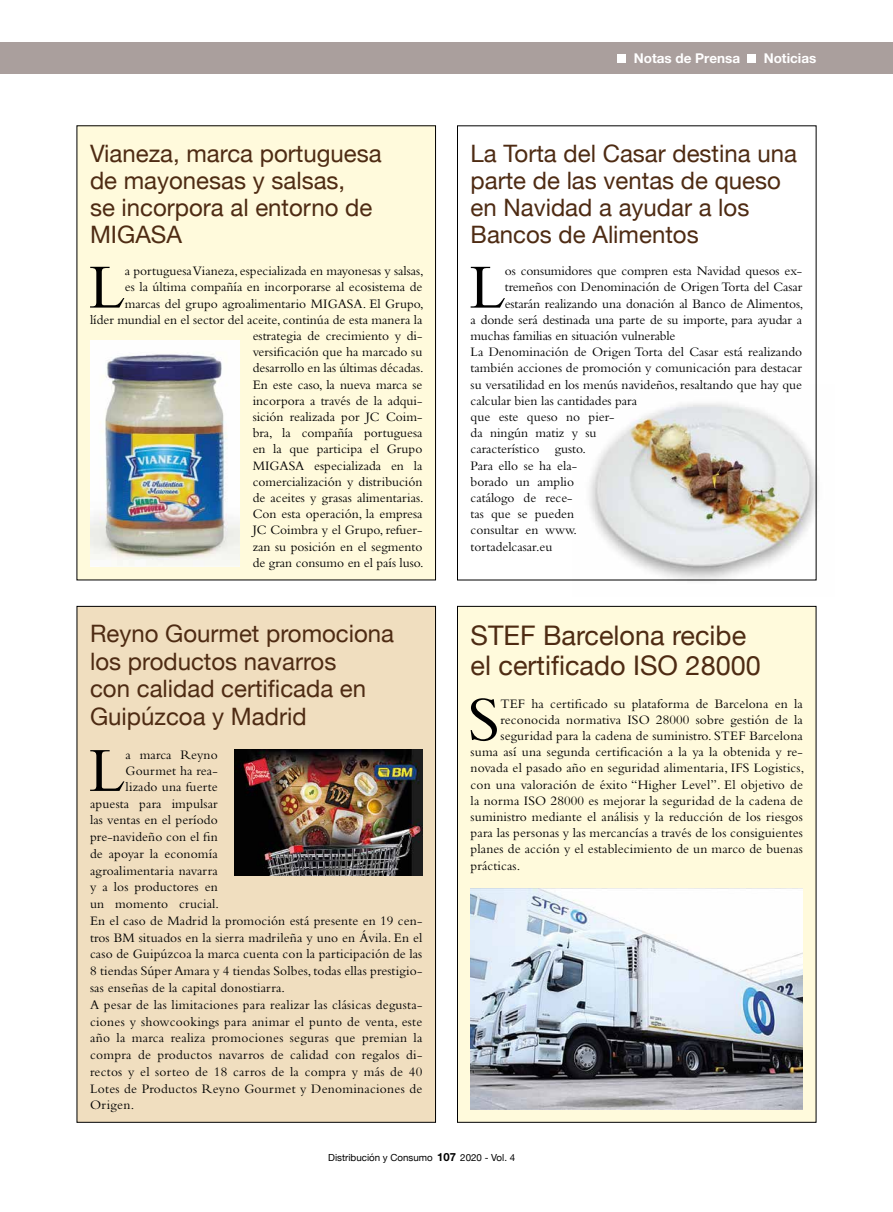
<style>
.page{position:relative;width:893px;height:1212px;background:#fff}
.page>*{position:absolute;margin:0;border:0;box-sizing:border-box;transform-origin:0 0}
.t1{font:65.55px "Bembo";color:#000}
.t2{font:27px/30px "Helvetica Neue";color:#4e2b13}
.t3{font:24px/27px "Helvetica Neue";color:#4e2b13}
.t4{font:13.5px/16.2px "Bembo";color:#000;text-align:right}
.t5{font:13.5px "Bembo";letter-spacing:.02em;color:#000}
.t6{font:700 13.5px "Helvetica Neue LT Std";color:#fff}
.t7{font:9.75px "Helvetica Neue";color:#000}
.s1{font-family:"Helvetica Neue LT Std";font-weight:700;font-size:11.25px}
</style>
<div class="page">
<img style="left:572px;top:384px;width:246px;height:197px">
<div style="left:77px;top:126px;width:359px;height:454px;background:#fffadc"></div>
<div style="left:77px;top:606px;width:359px;height:516px;background:#f0debf"></div>
<div style="left:457px;top:606px;width:359px;height:516px;background:#fffadc"></div>
<img style="left:90px;top:341px;width:150px;height:226px">
<img style="left:235px;top:750px;width:187px;height:125px">
<img style="left:471px;top:889px;width:332px;height:220px">
<div style="left:0;top:43px;width:893px;height:31px;background:#aa9f9d"></div>
<div style="left:618px;top:54px;width:8px;height:9px;background:#fff"></div>
<div style="left:748px;top:54px;width:8px;height:9px;background:#fff"></div>
<h3 class="t3" style="left:90px;top:141px;width:293px">Vianeza, marca portuguesa de mayonesas y salsas,<br>se incorpora al entorno de<br>MIGASA</h3>
<h1 class="t1" style="left:89px;top:249px;width:38px">L</h1>
<p class="t4" style="left:90px;top:263px;width:335px">a portuguesa Vianeza, especializada en mayonesas y salsas,<br>es la última compañía en incorporarse al ecosistema de marcas del grupo agroalimentario MIGASA. El Grupo,<br>líder mundial en el sector del aceite, continúa de esta manera la estrategia de crecimiento y di-<br>versificación que ha marcado su<br>desarrollo en las últimas décadas.<br>En este caso, la nueva marca se<br>incorpora a través de la adqui-<br>sición realizada por JC Coim-<br>bra, la compañía portuguesa<br>en la que participa el Grupo<br>MIGASA especializada en la<br>comercialización y distribución<br>de aceites y grasas alimentarias.<br>Con esta operación, la empresa<br>JC Coimbra y el Grupo, refuer-<br>zan su posición en el segmento<br>de gran consumo en el país luso.</p>
<h3 class="t3" style="left:90px;top:621px;width:306px;line-height:27.6px">Reyno Gourmet promociona los productos navarros<br>con calidad certificada en<br>Guipúzcoa y Madrid</h3>
<h1 class="t1" style="left:89px;top:732px;width:38px">L</h1>
<p class="t4" style="left:126px;top:746px;width:94px">a marca Reyno</p>
<p class="t4" style="left:126px;top:762px;width:94px">Gourmet ha rea-</p>
<p class="t4" style="left:126px;top:778px;width:94px">lizado una fuerte</p>
<p class="t4" style="left:90px;top:795px;width:129px">apuesta para impulsar</p>
<p class="t4" style="left:90px;top:812px;width:129px">las ventas en el período</p>
<p class="t4" style="left:90px;top:828px;width:129px">pre-navideño con el fin</p>
<p class="t4" style="left:90px;top:845px;width:129px">de apoyar la economía</p>
<p class="t4" style="left:90px;top:862px;width:129px">agroalimentaria navarra</p>
<p class="t4" style="left:90px;top:879px;width:129px">y a los productores en</p>
<p class="t4" style="left:90px;top:895px;width:131px">un momento crucial.</p>
<p class="t4" style="left:90px;top:912px;width:334px">En el caso de Madrid la promoción está presente en 19 cen-</p>
<p class="t4" style="left:90px;top:929px;width:334px">tros BM situados en la sierra madrileña y uno en Ávila. En el</p>
<p class="t4" style="left:90px;top:946px;width:334px">caso de Guipúzcoa la marca cuenta con la participación de las</p>
<p class="t4" style="left:90px;top:963px;width:334px">8 tiendas Súper Amara y 4 tiendas Solbes, todas ellas prestigio-</p>
<p class="t4" style="left:90px;top:979px;width:196px">sas enseñas de la capital donostiarra.</p>
<p class="t5" style="left:90px;top:996px;width:334px">A pesar de las limitaciones para realizar las clásicas degusta-</p>
<p class="t5" style="left:90px;top:1013px;width:334px">ciones y showcookings para animar el punto de venta, este</p>
<p class="t5" style="left:90px;top:1030px;width:334px">año la marca realiza promociones seguras que premian la</p>
<p class="t5" style="left:90px;top:1047px;width:334px">compra de productos navarros de calidad con regalos di-</p>
<p class="t5" style="left:90px;top:1064px;width:334px">rectos y el sorteo de 18 carros de la compra y más de 40</p>
<p class="t5" style="left:90px;top:1080px;width:334px">Lotes de Productos Reyno Gourmet y Denominaciones de</p>
<p class="t4" style="left:90px;top:1097px;width:46px">Origen.</p>
<p class="t6" style="left:634px;top:50px;width:108px">Notas de Prensa</p>
<p class="t6" style="left:764px;top:50px;width:54px">Noticias</p>
<h3 class="t3" style="left:471px;top:141px;width:328px">La Torta del Casar destina una parte de las ventas de queso en Navidad a ayudar a los<br>Bancos de Alimentos</h3>
<h1 class="t1" style="left:469px;top:249px;width:38px">L</h1>
<p class="t4" style="left:505px;top:263px;width:299px">os consumidores que compren esta Navidad quesos ex-</p>
<p class="t4" style="left:505px;top:279px;width:299px">tremeños con Denominación de Origen Torta del Casar</p>
<p class="t4" style="left:505px;top:295px;width:300px">estarán realizando una donación al Banco de Alimentos,</p>
<p class="t4" style="left:471px;top:311px;width:333px">a donde será destinada una parte de su importe, para ayudar a</p>
<p class="t4" style="left:471px;top:327px;width:206px">muchas familias en situación vulnerable</p>
<p class="t4" style="left:471px;top:344px;width:333px">La Denominación de Origen Torta del Casar está realizando</p>
<p class="t4" style="left:471px;top:360px;width:333px">también acciones de promoción y comunicación para destacar</p>
<p class="t4" style="left:471px;top:376px;width:333px">su versatilidad en los menús navideños, resaltando que hay que</p>
<p class="t4" style="left:471px;top:392px;width:168px">calcular bien las cantidades para</p>
<p class="t4" style="left:471px;top:408px;width:146px">que este queso no pier-</p>
<p class="t4" style="left:471px;top:425px;width:128px">da ningún matiz y su</p>
<p class="t4" style="left:471px;top:441px;width:117px">característico gusto.</p>
<p class="t4" style="left:471px;top:457px;width:108px">Para ello se ha ela-</p>
<p class="t4" style="left:471px;top:473px;width:105px">borado un amplio</p>
<p class="t4" style="left:471px;top:489px;width:104px">catálogo de rece-</p>
<p class="t4" style="left:471px;top:506px;width:105px">tas que se pueden</p>
<p class="t4" style="left:471px;top:522px;width:108px">consultar en www.</p>
<p class="t4" style="left:471px;top:538px;width:83px">tortadelcasar.eu</p>
<h2 class="t2" style="left:471px;top:622px;width:292px">STEF Barcelona recibe el certificado ISO 28000</h2>
<h1 class="t1" style="left:468px;top:681px;width:34px">S</h1>
<p class="t4" style="left:500px;top:695px;width:304px">TEF ha certificado su plataforma de Barcelona en la</p>
<p class="t4" style="left:500px;top:711px;width:304px">reconocida normativa ISO 28000 sobre gestión de la</p>
<p class="t4" style="left:500px;top:727px;width:304px">seguridad para la cadena de suministro. STEF Barcelona</p>
<p class="t4" style="left:471px;top:744px;width:334px">suma así una segunda certificación a la ya la obtenida y re-</p>
<p class="t4" style="left:471px;top:760px;width:335px">novada el pasado año en seguridad alimentaria, IFS Logistics,</p>
<p class="t4" style="left:471px;top:776px;width:334px">con una valoración de éxito “Higher Level”. El objetivo de</p>
<p class="t4" style="left:471px;top:792px;width:334px">la norma ISO 28000 es mejorar la seguridad de la cadena de</p>
<p class="t4" style="left:471px;top:808px;width:334px">suministro mediante el análisis y la reducción de los riesgos</p>
<p class="t4" style="left:471px;top:825px;width:334px">para las personas y las mercancías a través de los consiguientes</p>
<p class="t4" style="left:471px;top:841px;width:334px">planes de acción y el establecimiento de un marco de buenas</p>
<p class="t4" style="left:471px;top:857px;width:51px">prácticas.</p>
<p class="t7" style="left:328px;top:1150px;width:188px">Distribución y Consumo <span class="s1">107</span> 2020 - Vol. 4</p>
</div>
